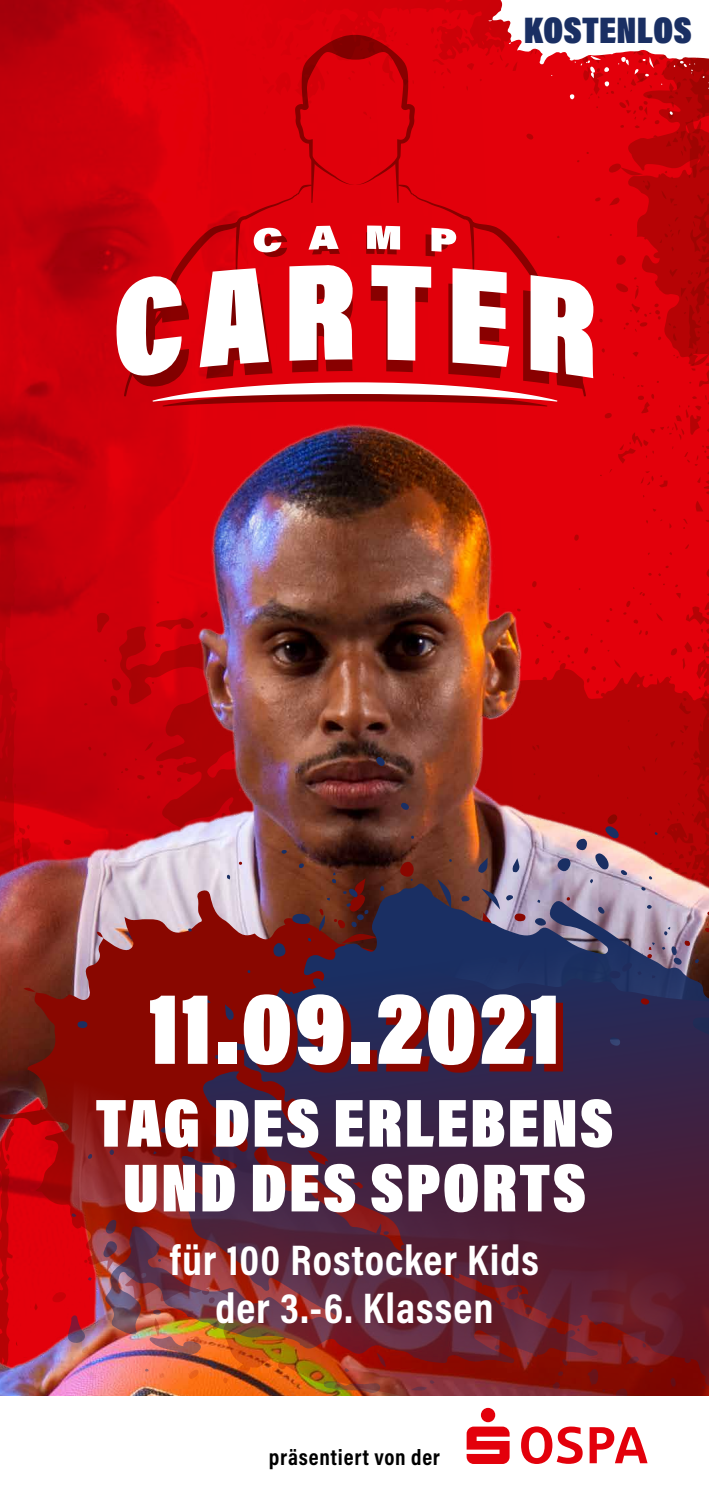
<style>
.page{position:relative;width:709px;height:1489px;background:#fff}
.page>*{position:absolute;margin:0;border:0;box-sizing:border-box;transform-origin:0 0}
.t1{font:900 101px "Acumin Pro Cond";letter-spacing:.02em;color:#fff}
.t2{font:900 69px/64.8px "Acumin Pro Cond";letter-spacing:.03em;color:#fff;text-align:center}
.t3{font:700 43.25px/47.5px "Acumin Pro Cond";letter-spacing:.025em;color:#fff;text-align:center}
.t4{font:900 37.5px "Acumin Pro Cond";color:#1a2f63}
.t5{font:700 22.5px "Acumin Pro Cond";letter-spacing:.035em;color:#000}
</style>
<div class="page">
<svg style="left:0;top:0;width:526px;height:415px;background:#c4000a"></svg>
<img style="left:0;top:415px;width:709px;height:398px">
<img style="left:0;top:813px;width:67px;height:583px">
<img style="left:67px;top:755px;width:642px;height:641px">
<svg style="left:157px;top:1002px;width:406px;height:70px;background:#6b1119"></svg>
<svg style="left:116px;top:0;width:593px;height:406px"></svg>
<svg style="left:466px;top:1407px;width:43px;height:56px"></svg>
<svg style="left:521px;top:1426px;width:126px;height:37px"></svg>
<p class="t4" style="left:524px;top:6px;width:169px">KOSTENLOS</p>
<h1 class="t1" style="left:149px;top:965px;width:413px">11.09.2021</h1>
<h2 class="t2" style="left:95px;top:1089px;width:519px">TAG DES ERLEBENS<br>UND DES SPORTS</h2>
<p class="t3" style="left:170px;top:1235px;width:370px">für 100 Rostocker Kids der 3.-6. Klassen</p>
<p class="t5" style="left:269px;top:1441px;width:173px">präsentiert von der</p>
</div>
